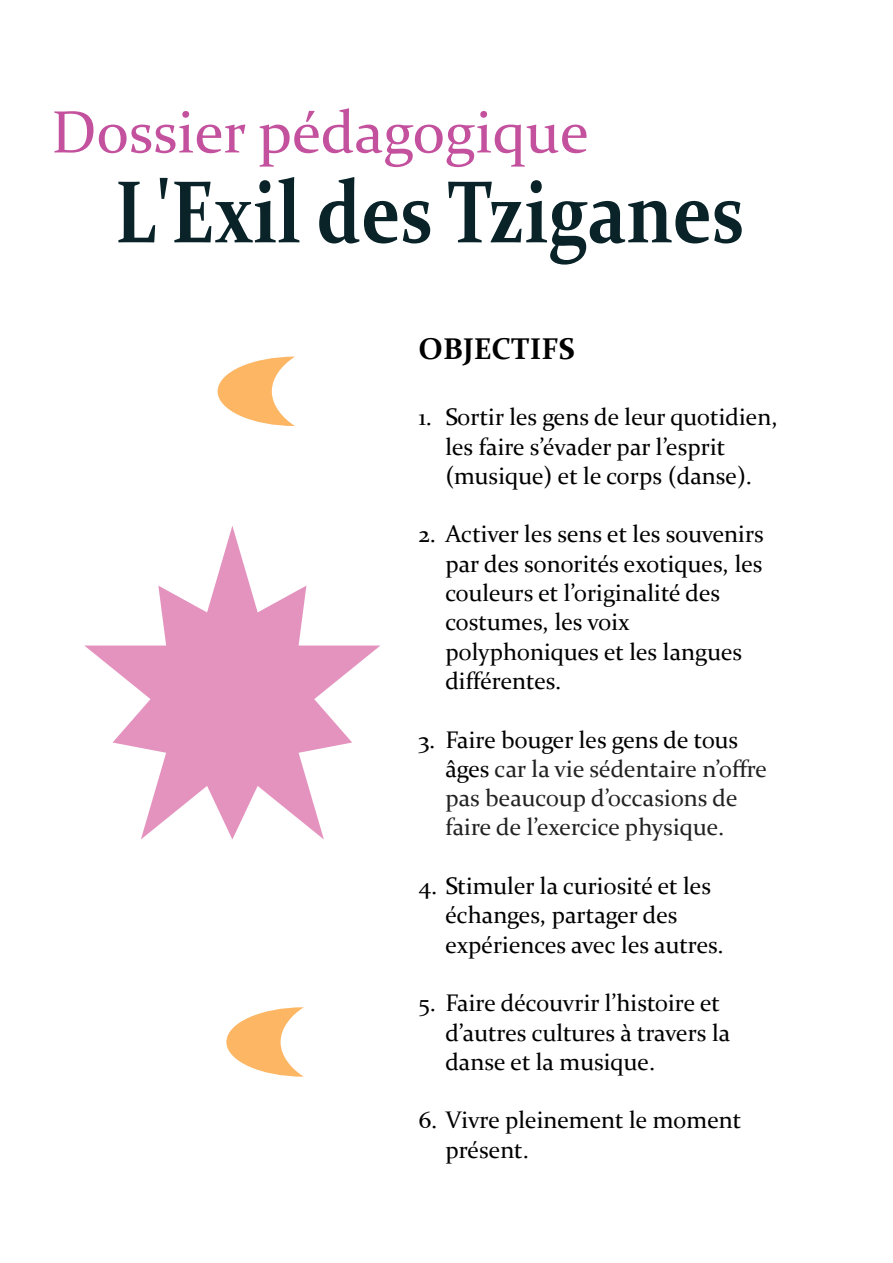
<style>
.page{position:relative;width:893px;height:1263px;background:#fff}
.page>*{position:absolute;margin:0;border:0;box-sizing:border-box;transform-origin:0 0}
.t1{font:700 88.65px "Constantia";color:#092329;scale:.81 1}
.t2{font:60px "Constantia";color:#c3519e}
.t3{font:700 30px "Constantia";color:#000}
.t4{font:24px/29.2px "Constantia";color:#000}
.t5{font:24px/29.2px "Constantia";color:#222}
.s1{color:#000}
</style>
<div class="page">
<svg style="left:84px;top:526px;width:296px;height:313px"></svg>
<svg style="left:226px;top:1007px;width:78px;height:70px"></svg>
<svg style="left:218px;top:357px;width:77px;height:69px"></svg>
<h2 class="t2" style="left:51px;top:107px;width:539px">Dossier pédagogique</h2>
<h1 class="t1" style="left:115px;top:176px;width:779px">L'Exil des Tziganes</h1>
<p class="t3" style="left:418px;top:337px;width:157px">OBJECTIFS</p>
<p class="t4" style="left:445px;top:405px;width:334px;text-indent:-27px">1. Sortir les gens de leur quotidien, les faire s’évader par l’esprit (musique) et le corps (danse).</p>
<p class="t4" style="left:445px;top:522px;width:320px;text-indent:-27px">2. Activer les sens et les souvenirs par des sonorités exotiques, les couleurs et l’originalité des costumes, les voix polyphoniques et les langues différentes.</p>
<p class="t5" style="left:445px;top:727px;width:323px;text-indent:-27px"><span class="s1">3. Faire bouger les gens de tous âges</span> car la vie sédentaire n’offre pas beaucoup d’occasions de faire de l’exercice physique.</p>
<p class="t4" style="left:445px;top:873px;width:280px;text-indent:-27px">4. Stimuler la curiosité et les échanges, partager des expériences avec les autres.</p>
<p class="t4" style="left:445px;top:991px;width:287px;text-indent:-27px">5. Faire découvrir l’histoire et d’autres cultures à travers la danse et la musique.</p>
<p class="t4" style="left:445px;top:1108px;width:297px;text-indent:-27px">6. Vivre pleinement le moment présent.</p>
</div>
